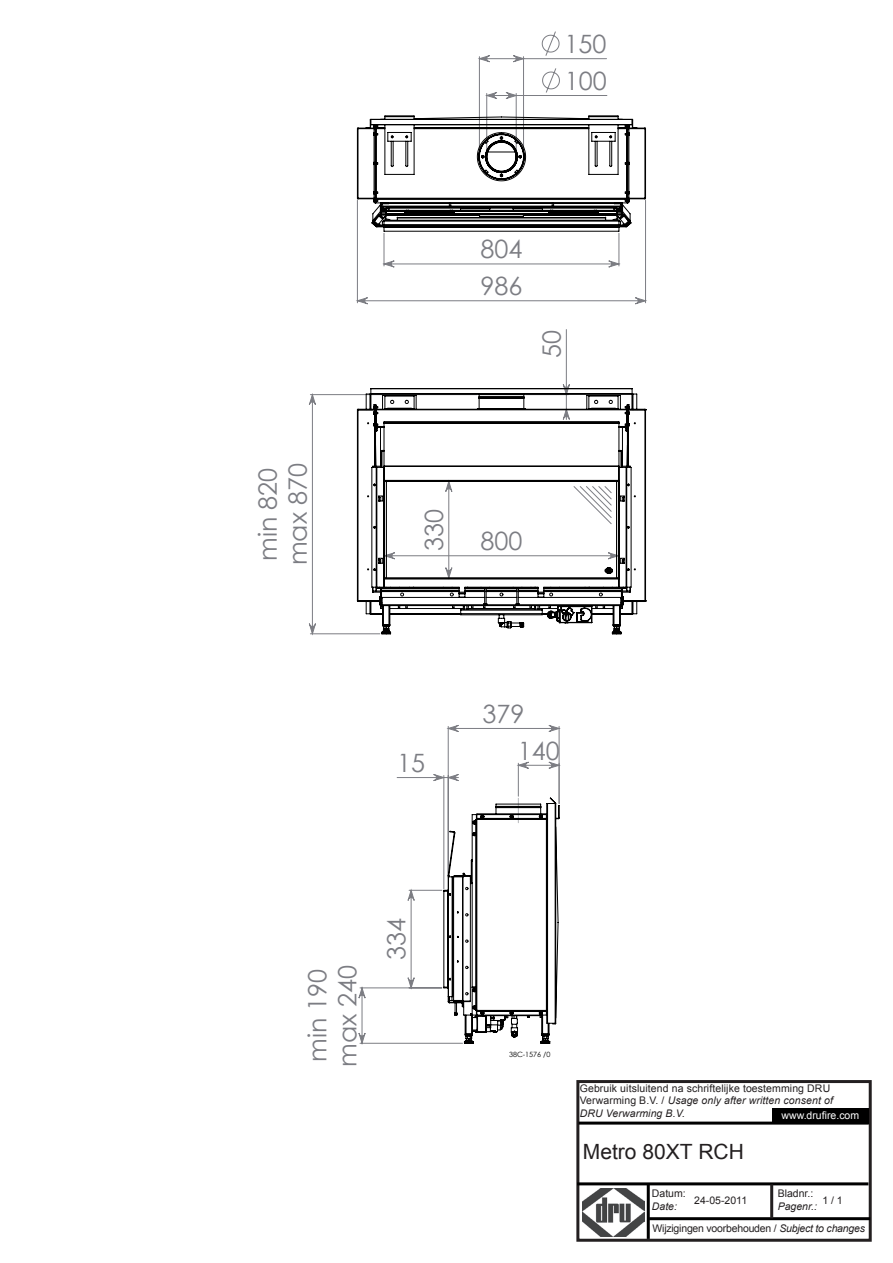
<style>
.page{position:relative;width:893px;height:1263px;background:#fff}
.page>*{position:absolute;margin:0;border:0;box-sizing:border-box;transform-origin:0 0}
.t1{font:25.2px/30.2px "Century Gothic";color:#7c7d83}
.t2{font:21px "Arial";color:#231f20}
.t3{font:10.5px/12.6px "Arial";letter-spacing:.01em;color:#231f20}
.t4{font:10.5px/21.8px "Arial";letter-spacing:-.02em;color:#231f20}
.t5{font:10.5px "Arial";color:#fff}
.t6{font:italic 10.5px "Arial";color:#231f20}
.t7{font:7.2px "Century Gothic";color:#000}
.s1{font-style:italic}
.s2{font-style:inherit}
</style>
<div class="page">
<div style="left:576px;top:1080px;width:296px;height:162px;border:3px solid #231f20"></div>
<div style="left:772px;top:1108px;width:97px;height:15px;background:#000"></div>
<hr style="left:579px;top:1121px;width:290px;height:3px;background:#000">
<img style="left:582px;top:1189px;width:62px;height:47px">
<hr style="left:577px;top:1182px;width:291px;height:3px;background:#000">
<hr style="left:647px;top:1184px;width:3px;height:55px;background:#000">
<hr style="left:649px;top:1217px;width:221px;height:3px;background:#000">
<hr style="left:770px;top:1184px;width:3px;height:34px;background:#231f20">
<svg style="left:542px;top:31px;width:17px;height:24px"></svg>
<hr style="left:619px;top:233px;width:1px;height:33px;background:#7c7d83">
<hr style="left:645px;top:200px;width:1px;height:103px;background:#7c7d83">
<hr style="left:357px;top:200px;width:1px;height:103px;background:#7c7d83">
<hr style="left:566px;top:330px;width:1px;height:65px;background:#7c7d83">
<hr style="left:310px;top:394px;width:167px;height:1px;background:#7c7d83">
<hr style="left:360px;top:1043px;width:102px;height:1px;background:#7c7d83">
<hr style="left:559px;top:763px;width:1px;height:40px;background:#7c7d83">
<hr style="left:518px;top:763px;width:1px;height:33px;background:#7c7d83">
<svg style="left:384px;top:56px;width:235px;height:211px"></svg>
<svg style="left:356px;top:297px;width:291px;height:7px"></svg>
<svg style="left:562px;top:358px;width:8px;height:30px"></svg>
<svg style="left:309px;top:395px;width:140px;height:648px"></svg>
<svg style="left:433px;top:725px;width:127px;height:56px"></svg>
<svg style="left:357px;top:388px;width:289px;height:246px"></svg>
<svg style="left:357px;top:115px;width:289px;height:117px"></svg>
<svg style="left:443px;top:797px;width:117px;height:247px"></svg>
<h1 class="t1" style="left:565px;top:29px;width:43px">150</h1>
<h1 class="t1" style="left:565px;top:65px;width:43px">100</h1>
<h1 class="t1" style="left:252px;top:565px;width:104px;rotate:-90deg">min 820 max 870</h1>
<h1 class="t1" style="left:480px;top:234px;width:43px">804</h1>
<h1 class="t1" style="left:480px;top:271px;width:43px">986</h1>
<h1 class="t1" style="left:536px;top:358px;width:29px;rotate:-90deg">50</h1>
<h1 class="t1" style="left:419px;top:551px;width:43px;rotate:-90deg">330</h1>
<h1 class="t1" style="left:480px;top:526px;width:43px">800</h1>
<h1 class="t1" style="left:397px;top:747px;width:29px">15</h1>
<h1 class="t1" style="left:483px;top:698px;width:43px">379</h1>
<h1 class="t1" style="left:518px;top:735px;width:43px">140</h1>
<h1 class="t1" style="left:302px;top:1066px;width:104px;rotate:-90deg">min 190 max 240</h1>
<h1 class="t1" style="left:381px;top:960px;width:43px;rotate:-90deg">334</h1>
<p class="t7" style="left:509px;top:1050px;width:43px">38C-1576 /0</p>
<p class="t3" style="left:580px;top:1082px;width:255px">Gebruik uitsluitend na schriftelijke toestemming DRU<br>Verwarming B.V. / <span class="s1">Usage only after written consent of<br>DRU Verwarming B.V.</span></p>
<p class="t5" style="left:781px;top:1108px;width:79px">www.drufire.com</p>
<h2 class="t2" style="left:583px;top:1137px;width:163px">Metro 80XT <span class="s2">RCH</span></h2>
<p class="t3" style="left:652px;top:1187px;width:35px">Datum:</p>
<p class="t4" style="left:652px;top:1195px;width:215px"><span class="s1">Date:<br></span>Wijzigingen voorbehouden / <span class="s1">Subject to changes</span></p>
<p class="t3" style="left:778px;top:1187px;width:37px">Bladnr.:</p>
<p class="t6" style="left:778px;top:1199px;width:41px">Pagenr.:</p>
<p class="t3" style="left:694px;top:1194px;width:54px">24-05-2011</p>
<p class="t3" style="left:822px;top:1194px;width:22px">1 / 1</p>
</div>
